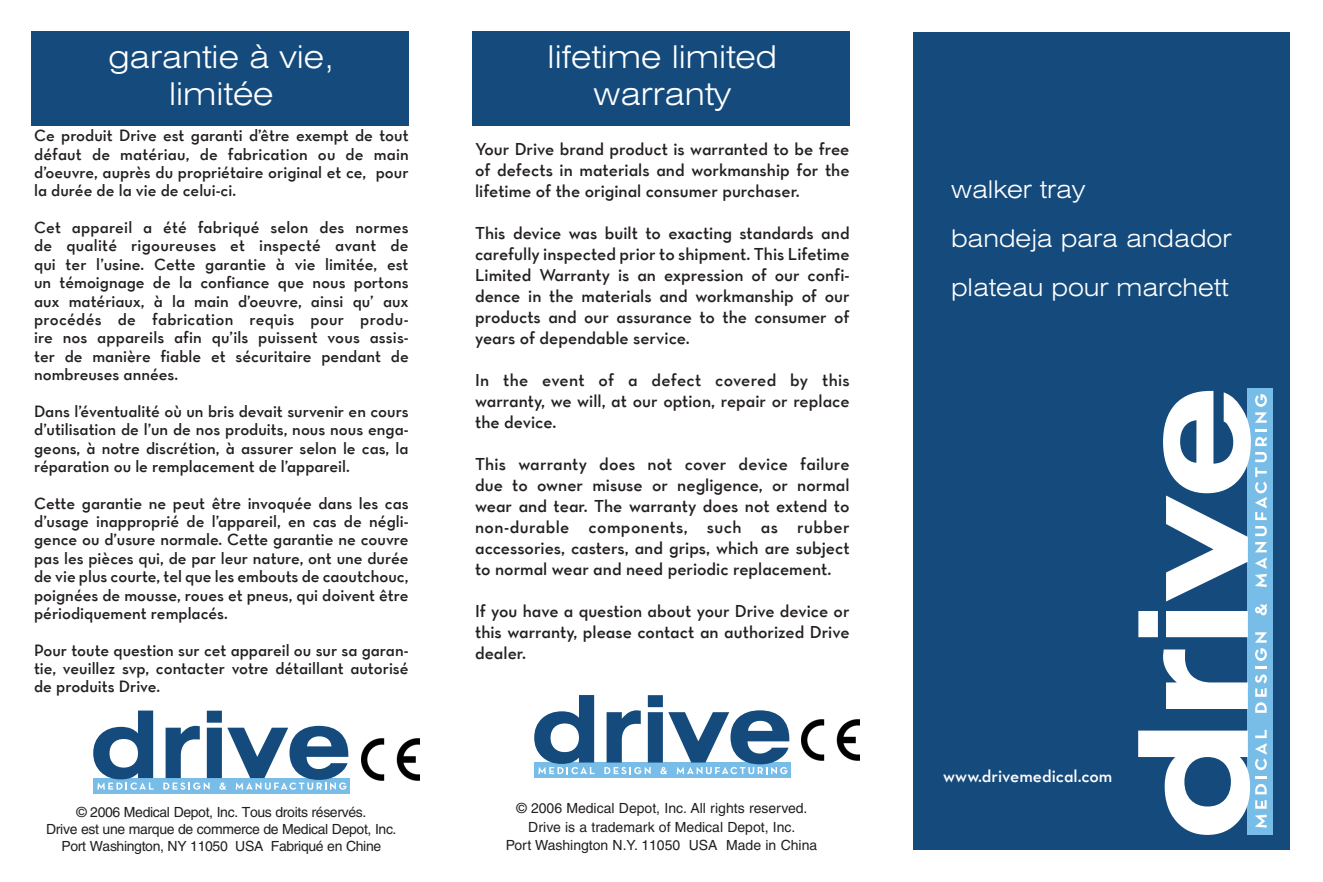
<style>
.page{position:relative;width:1323px;height:882px;background:#fff}
.page>*{position:absolute;margin:0;border:0;box-sizing:border-box;transform-origin:0 0}
.t1{font:300 expanded 31.5px/36.8px "Swiss 721 BT";color:#fff;text-align:center}
.t2{font:300 expanded 24.5px "Swiss 721 BT";color:#fff}
.Copy_of_Normal{font:17.5px/21px "Neutraface Text TT Demi Alt";color:#231f20;text-align:justify}
.Copy_of_Normal-2{font:17.5px "Neutraface Text TT Demi Alt";color:#fff}
.Copy_of_Normal-3{font:16.62px/18.4px "Neutraface Text TT Demi Alt";color:#231f20;text-align:justify}
.t3{font:14px "Helvetica";letter-spacing:-.025em;color:#231f20}
.t4{font:14px "Helvetica";color:#231f20}
</style>
<div class="page">
<div style="left:914px;top:32px;width:376px;height:818px;background:#144a7c"></div>
<div style="left:1248px;top:389px;width:25px;height:446px;background:#78bde8"></div>
<svg style="left:1138px;top:730px;width:129px;height:105px"></svg>
<svg style="left:1138px;top:391px;width:129px;height:322px"></svg>
<div style="left:472px;top:32px;width:378px;height:94px;background:#144a7c"></div>
<div style="left:534px;top:763px;width:257px;height:15px;background:#78bde8"></div>
<svg style="left:534px;top:695px;width:61px;height:79px"></svg>
<svg style="left:604px;top:695px;width:185px;height:79px"></svg>
<img style="left:802px;top:719px;width:57px;height:42px">
<div style="left:32px;top:32px;width:378px;height:94px;background:#144a7c"></div>
<div style="left:93px;top:778px;width:257px;height:15px;background:#78bde8"></div>
<svg style="left:93px;top:711px;width:61px;height:79px"></svg>
<svg style="left:163px;top:711px;width:185px;height:79px"></svg>
<img style="left:361px;top:738px;width:58px;height:42px">
<p class="t1" style="left:108px;top:39px;width:228px">garantie à vie, limitée</p>
<p class="Copy_of_Normal-3" style="left:34px;top:126px;width:376px">Ce produit Drive est garanti d’être exempt de tout défaut de matériau, de fabrication ou de main d’oeuvre, auprès du propriétaire original et ce, pour la durée de la vie de celui-ci.</p>
<p class="Copy_of_Normal-3" style="left:34px;top:218px;width:376px">Cet appareil a été fabriqué selon des normes de qualité rigoureuses et inspecté avant de qui ter l’usine. Cette garantie à vie limitée, est un témoignage de la confiance que nous portons aux matériaux, à la main d’oeuvre, ainsi qu’ aux procédés de fabrication requis pour produ&shy;ire nos appareils afin qu’ils puissent vous assis&shy;ter de manière fiable et sécuritaire pendant de nombreuses années.</p>
<p class="Copy_of_Normal-3" style="left:34px;top:402px;width:376px">Dans l’éventualité où un bris devait survenir en cours d’utilisation de l’un de nos produits, nous nous enga&shy;geons, à notre discrétion, à assurer selon le cas, la réparation ou le remplacement de l’appareil.</p>
<p class="Copy_of_Normal-3" style="left:34px;top:494px;width:376px">Cette garantie ne peut être invoquée dans les cas d’usage inapproprié de l’appareil, en cas de négli&shy;gence ou d’usure normale. Cette garantie ne couvre pas les pièces qui, de par leur nature, ont une durée de vie plus courte, tel que les embouts de caoutchouc, poignées de mousse, roues et pneus, qui doivent être périodiquement remplacés.</p>
<p class="Copy_of_Normal-3" style="left:34px;top:641px;width:376px">Pour toute question sur cet appareil ou sur sa garan&shy;tie, veuillez svp, contacter votre détaillant autorisé de produits Drive.</p>
<p class="t3" style="left:76px;top:804px;width:291px">© 2006 Medical Depot, Inc. Tous droits réservés.</p>
<p class="t3" style="left:46px;top:821px;width:352px">Drive est une marque de commerce de Medical Depot, Inc.</p>
<p class="t3" style="left:62px;top:837px;width:321px">Port Washington, NY 11050 USA Fabriqué en Chine</p>
<p class="t1" style="left:548px;top:39px;width:231px">lifetime limited</p>
<p class="t1" style="left:593px;top:75px;width:139px">warranty</p>
<p class="Copy_of_Normal" style="left:475px;top:138px;width:376px">Your Drive brand product is warranted to be free of defects in materials and workmanship for the lifetime of the original consumer purchaser.</p>
<p class="Copy_of_Normal" style="left:475px;top:222px;width:376px">This device was built to exacting standards and carefully inspected prior to shipment. This Lifetime Limited Warranty is an expression of our confi&shy;dence in the materials and workmanship of our products and our assurance to the consumer of years of dependable service.</p>
<p class="Copy_of_Normal" style="left:475px;top:369px;width:376px">In the event of a defect covered by this warranty, we will, at our option, repair or replace the device.</p>
<p class="Copy_of_Normal" style="left:475px;top:453px;width:376px">This warranty does not cover device failure due to owner misuse or negligence, or normal wear and tear. The warranty does not extend to non-durable components, such as rubber accessories, casters, and grips, which are subject to normal wear and need periodic replacement.</p>
<p class="Copy_of_Normal" style="left:475px;top:600px;width:376px">If you have a question about your Drive device or this warranty, please contact an authorized Drive dealer.</p>
<p class="t4" style="left:516px;top:800px;width:293px">© 2006 Medical Depot, Inc. All rights reserved.</p>
<p class="t4" style="left:528px;top:819px;width:269px">Drive is a trademark of Medical Depot, Inc.</p>
<p class="t4" style="left:506px;top:837px;width:313px">Port Washington N.Y. 11050 USA Made in China</p>
<p class="t2" style="left:951px;top:174px;width:136px">walker tray</p>
<p class="t2" style="left:951px;top:223px;width:282px">bandeja para andador</p>
<p class="t2" style="left:951px;top:272px;width:279px">plateau pour marchett</p>
<p class="Copy_of_Normal-2" style="left:943px;top:765px;width:171px">www.drivemedical.com</p>
</div>
